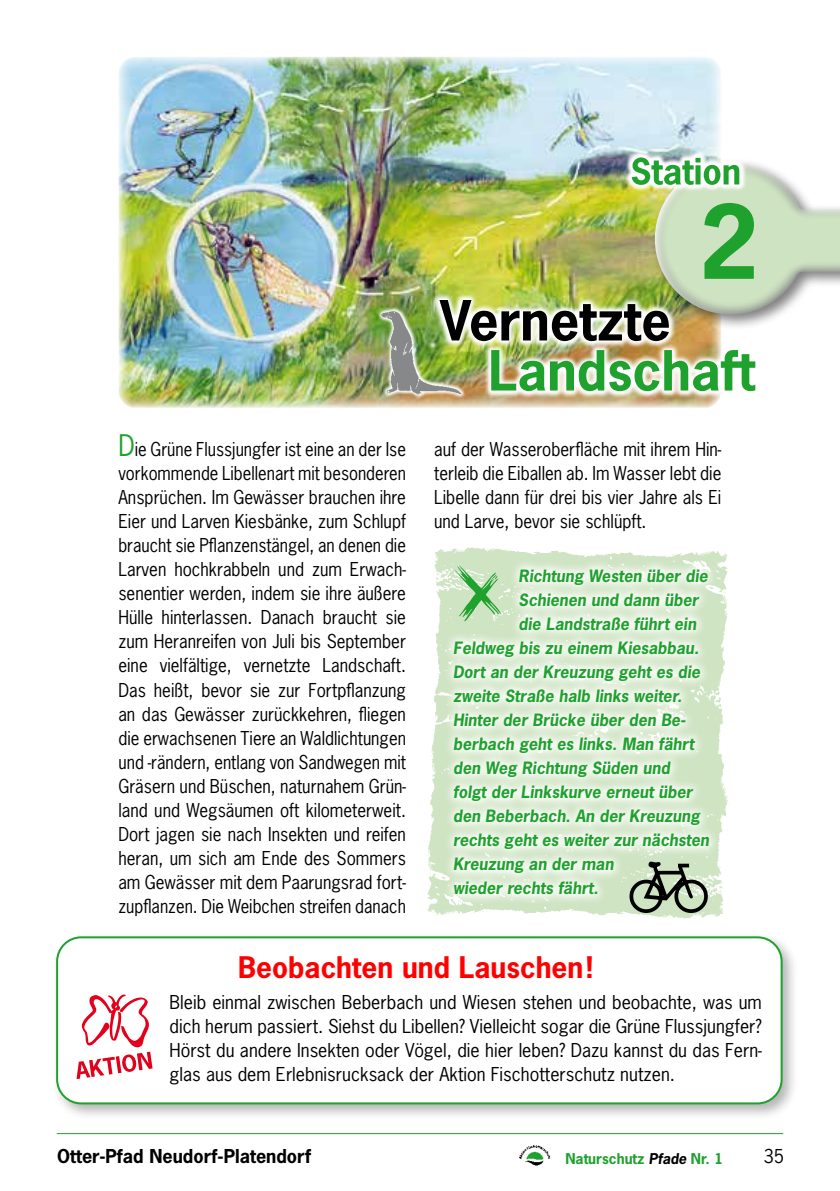
<style>
.page{position:relative;width:840px;height:1191px;background:#fff}
.page>*{position:absolute;margin:0;border:0;box-sizing:border-box;transform-origin:0 0}
.t1{font:700 52px "News Gothic Std";color:#1fa12e}
.t2{font:700 52px "News Gothic Std";color:#000}
.t3{font:700 28px "News Gothic Std";color:#f00}
.t4{font:18px/24px "News Gothic Std";color:#000;text-align:justify;scale:.93 1}
.t5{font:18px/24px "News Gothic Std";color:#000;text-align:justify}
.t6{font:18px/24px "News Gothic Std";color:#000;text-align:justify;scale:.95 1}
.t7{font:700 18px "News Gothic Std";color:#000}
.t8{font:italic 700 16px "News Gothic Std";color:#1fa12e}
.t9{font:700 14px "News Gothic Std";color:#1fa12e}
.s1{font-size:28px;color:#1fa12e}
.s2{font-style:italic;color:#000}
</style>
<div class="page">
<img style="left:519px;top:1145px;width:32px;height:21px">
<hr style="left:57px;top:1133px;width:725px;height:1px;background:#1fa12e">
<img style="left:118px;top:57px;width:603px;height:351px">
<div style="left:51px;top:931px;width:747px;height:190px;background:#000;opacity:.3"></div>
<div style="left:57px;top:937px;width:724px;height:166px;background:#fff;border-radius:24px"></div>
<div style="left:56px;top:936px;width:726px;height:168px;border:2px solid #1fa12e;border-radius:24px"></div>
<svg style="left:76px;top:994px;width:77px;height:85px"></svg>
<img style="left:431px;top:547px;width:297px;height:207px">
<img style="left:427px;top:754px;width:302px;height:165px">
<svg style="left:442px;top:558px;width:277px;height:347px"></svg>
<svg style="left:629px;top:861px;width:78px;height:52px;background:#8e9c86"></svg>
<div style="left:649px;top:158px;width:190px;height:173px;background:#000;opacity:.5"></div>
<svg style="left:624px;top:150px;width:97px;height:43px"></svg>
<svg style="left:631px;top:157px;width:208px;height:157px"></svg>
<img style="left:431px;top:293px;width:331px;height:105px">
<svg style="left:376px;top:306px;width:90px;height:93px"></svg>
<img style="left:379px;top:310px;width:83px;height:87px">
<p class="t4" style="left:118px;top:437px;width:310px"><span class="s1">D</span>ie Grüne Flussjungfer ist eine an der Ise vorkommende Libellenart mit besonderen Ansprüchen. Im Gewässer brauchen ihre Eier und Larven Kiesbänke, zum Schlupf braucht sie Pflanzenstängel, an denen die Larven hochkrabbeln und zum Erwach&shy;senentier werden, indem sie ihre äußere Hülle hinterlassen. Danach braucht sie zum Heranreifen von Juli bis September eine vielfältige, vernetzte Landschaft.<br>Das heißt, bevor sie zur Fortpflanzung an das Gewässer zurückkehren, fliegen die erwachsenen Tiere an Waldlichtungen und -rändern, entlang von Sandwegen mit Gräsern und Büschen, naturnahem Grün&shy;land und Wegsäumen oft kilometerweit.<br>Dort jagen sie nach Insekten und reifen heran, um sich am Ende des Sommers am Gewässer mit dem Paarungsrad fort&shy;zupflanzen. Die Weibchen streifen danach</p>
<h1 class="t2" style="left:439px;top:286px;width:232px">Vernetzte</h1>
<h1 class="t1" style="left:488px;top:336px;width:268px">Landschaft</h1>
<p class="t6" style="left:434px;top:437px;width:304px">auf der Wasseroberfläche mit ihrem Hin&shy;terleib die Eiballen ab. Im Wasser lebt die Libelle dann für drei bis vier Jahre als Ei und Larve, bevor sie schlüpft.</p>
<p class="t8" style="left:518px;top:565px;width:190px">Richtung Westen über die</p>
<p class="t8" style="left:518px;top:589px;width:181px">Schienen und dann über</p>
<p class="t8" style="left:518px;top:613px;width:179px">die Landstraße führt ein</p>
<p class="t8" style="left:453px;top:637px;width:247px">Feldweg bis zu einem Kiesabbau.</p>
<p class="t8" style="left:453px;top:661px;width:248px">Dort an der Kreuzung geht es die</p>
<p class="t8" style="left:453px;top:685px;width:230px">zweite Straße halb links weiter.</p>
<p class="t8" style="left:453px;top:709px;width:234px">Hinter der Brücke über den Be-</p>
<p class="t8" style="left:453px;top:733px;width:242px">berbach geht es links. Man fährt</p>
<p class="t8" style="left:453px;top:757px;width:218px">den Weg Richtung Süden und</p>
<p class="t8" style="left:453px;top:781px;width:241px">folgt der Linkskurve erneut über</p>
<p class="t8" style="left:453px;top:805px;width:248px">den Beberbach. An der Kreuzung</p>
<p class="t8" style="left:453px;top:829px;width:257px">rechts geht es weiter zur nächsten</p>
<p class="t8" style="left:453px;top:853px;width:162px">Kreuzung an der man</p>
<p class="t8" style="left:453px;top:877px;width:147px">wieder rechts fährt.</p>
<h2 class="t3" style="left:238px;top:949px;width:356px">Beobachten und Lauschen!</h2>
<p class="t5" style="left:169px;top:989px;width:593px">Bleib einmal zwischen Beberbach und Wiesen stehen und beobachte, was um dich herum passiert. Siehst du Libellen? Vielleicht sogar die Grüne Flussjungfer?<br>Hörst du andere Insekten oder Vögel, die hier leben? Dazu kannst du das Fern&shy;glas aus dem Erlebnisrucksack der Aktion Fischotterschutz nutzen.</p>
<p class="t7" style="left:57px;top:1144px;width:255px">Otter-Pfad Neudorf-Platendorf</p>
<p class="t9" style="left:565px;top:1149px;width:159px">Naturschutz <span class="s2">Pfade</span> Nr. 1</p>
<p class="t5" style="left:763px;top:1143px;width:22px">35</p>
</div>
